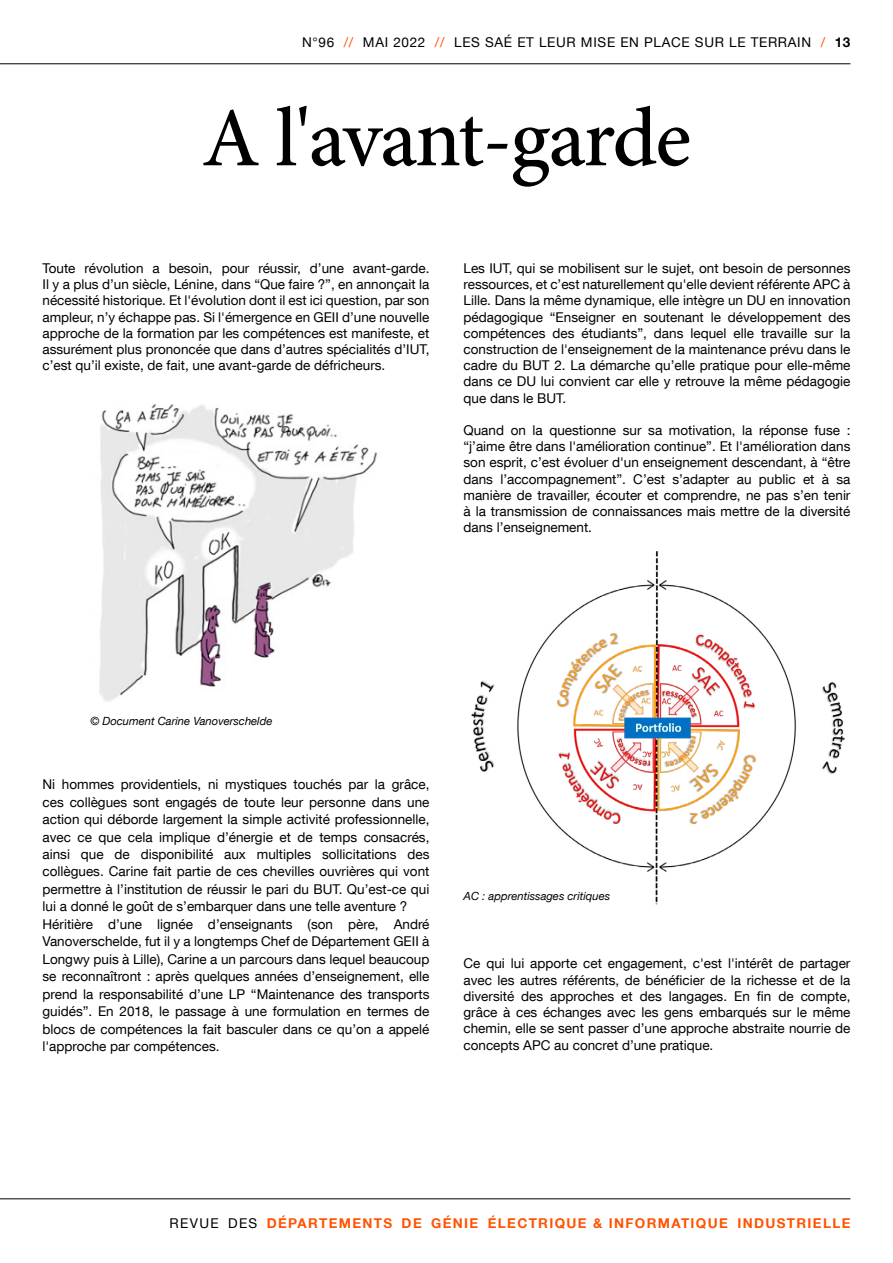
<style>
.page{position:relative;width:893px;height:1263px;background:#fff}
.page>*{position:absolute;margin:0;border:0;box-sizing:border-box;transform-origin:0 0}
.t1{font:500 84px "Minion Pro";letter-spacing:-.03em;color:#000}
.t2{font:13.5px/16.2px "Helvetica Neue LT Com";color:#000;text-align:justify}
.t3{font:700 13.5px "Helvetica Neue LT Com";letter-spacing:.1em;color:#ff5300}
.t4{font:13.5px "Helvetica Neue LT Com";letter-spacing:.05em;color:#000}
.t5{font:italic 11.25px "Helvetica Neue LT Com";color:#000}
.s1{color:#ff5300}
.s2{font-weight:700}
.s3{font-weight:400;color:#000}
</style>
<div class="page">
<hr style="left:0;top:63px;width:850px;height:1px;background:#000">
<hr style="left:0;top:1198px;width:850px;height:1px;background:#000">
<img style="left:471px;top:552px;width:374px;height:353px">
<div style="left:770px;top:838px;width:80px;height:17px;background:#fff"></div>
<img style="left:99px;top:404px;width:279px;height:298px">
<p class="t4" style="left:302px;top:34px;width:550px">N°96 <span class="s1">//</span> MAI 2022 <span class="s1">//</span> LES SAÉ ET LEUR MISE EN PLACE SUR LE TERRAIN <span class="s1">/</span> <span class="s2">13</span></p>
<h1 class="t1" style="left:202px;top:82px;width:491px">A l'avant-garde</h1>
<p class="t2" style="left:43px;top:260px;width:388px">Toute révolution a besoin, pour réussir, d’une avant-garde.<br>Il y a plus d’un siècle, Lénine, dans “Que faire ?”, en annonçait la nécessité historique. Et l'évolution dont il est ici question, par son ampleur, n’y échappe pas. Si l'émergence en GEII d’une nouvelle approche de la formation par les compétences est manifeste, et assurément plus prononcée que dans d’autres spécialités d’IUT, c’est qu’il existe, de fait, une avant-garde de défricheurs.</p>
<p class="t2" style="left:463px;top:260px;width:388px">Les IUT, qui se mobilisent sur le sujet, ont besoin de personnes ressources, et c’est naturellement qu'elle devient référente APC à Lille. Dans la même dynamique, elle intègre un DU en innovation pédagogique “Enseigner en soutenant le développement des compétences des étudiants”, dans lequel elle travaille sur la construction de l'enseignement de la maintenance prévu dans le cadre du BUT 2. La démarche qu’elle pratique pour elle-même dans ce DU lui convient car elle y retrouve la même pédagogie que dans le BUT.</p>
<p class="t2" style="left:463px;top:422px;width:388px">Quand on la questionne sur sa motivation, la réponse fuse : “j’aime être dans l'amélioration continue”. Et l'amélioration dans son esprit, c’est évoluer d'un enseignement descendant, à “être dans l’accompagnement”. C’est s’adapter au public et à sa manière de travailler, écouter et comprendre, ne pas s’en tenir à la transmission de connaissances mais mettre de la diversité dans l’enseignement.</p>
<p class="t5" style="left:90px;top:714px;width:184px">© Document Carine Vanoverschelde</p>
<p class="t2" style="left:43px;top:775px;width:388px;line-height:17.4px;text-align:left">Ni hommes providentiels, ni mystiques touchés par la grâce, ces collègues sont engagés de toute leur personne dans une action qui déborde largement la simple activité professionnelle, avec ce que cela implique d’énergie et de temps consacrés, ainsi que de disponibilité aux multiples sollicitations des collègues. Carine fait partie de ces chevilles ouvrières qui vont permettre à l’institution de réussir le pari du BUT. Qu’est-ce qui lui a donné le goût de s’embarquer dans une telle aventure ?<br>Héritière d’une lignée d’enseignants (son père, André Vanoverschelde, fut il y a longtemps Chef de Département GEII à Longwy puis à Lille), Carine a un parcours dans lequel beaucoup se reconnaîtront : après quelques années d’enseignement, elle prend la responsabilité d’une LP “Maintenance des transports guidés”. En 2018, le passage à une formulation en termes de blocs de compétences la fait basculer dans ce qu’on a appelé l'approche par compétences.</p>
<p class="t5" style="left:463px;top:889px;width:148px">AC : apprentissages critiques</p>
<p class="t2" style="left:463px;top:955px;width:388px">Ce qui lui apporte cet engagement, c'est l'intérêt de partager avec les autres référents, de bénéficier de la richesse et de la diversité des approches et des langages. En fin de compte, grâce à ces échanges avec les gens embarqués sur le même chemin, elle se sent passer d’une approche abstraite nourrie de concepts APC au concret d’une pratique.</p>
<p class="t3" style="left:170px;top:1214px;width:682px"><span class="s3">REVUE DES</span> DÉPARTEMENTS DE GÉNIE ÉLECTRIQUE &amp; INFORMATIQUE INDUSTRIELLE</p>
</div>
